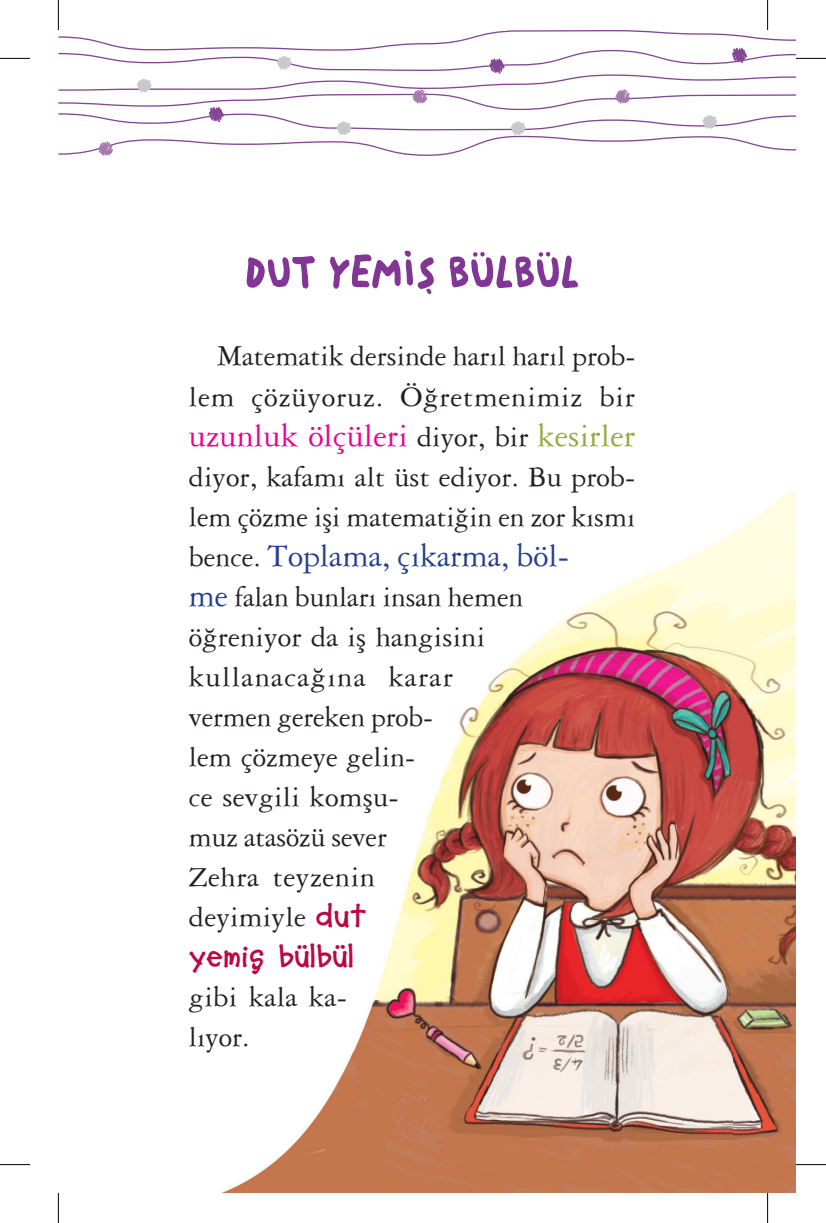
<style>
.page{position:relative;width:826px;height:1223px;background:#fff}
.page>*{position:absolute;margin:0;border:0;box-sizing:border-box;transform-origin:0 0}
.t1{font:54px "Sergio 1";letter-spacing:.02em;color:#813594}
.t2{font:34px "Garamond Three";color:#ed028c}
.t3{font:34px "Garamond Three";color:#253f8e}
.t4{font:700 34px "Soup Bone";letter-spacing:.005em;color:#bb0742}
.t5{font:30px/40px "Garamond Three";color:#231f20}
.s1{font-size:30px;color:#231f20}
.s2{color:#93aa40}
.s3{font-size:34px;color:#253f8e}
.s4{font-family:"Soup Bone";font-weight:700;font-size:34px;color:#bb0742}
</style>
<div class="page">
<svg style="left:58px;top:30px;width:737px;height:126px"></svg>
<img style="left:224px;top:489px;width:571px;height:703px">
<svg style="left:391px;top:1093px;width:43px;height:44px;background:#c27752"></svg>
<hr style="left:0;top:58px;width:30px;height:1px;background:#000">
<hr style="left:795px;top:58px;width:30px;height:1px;background:#000">
<hr style="left:0;top:1164px;width:30px;height:1px;background:#000">
<hr style="left:795px;top:1164px;width:30px;height:1px;background:#000">
<hr style="left:58px;top:0;width:1px;height:30px;background:#000">
<hr style="left:58px;top:1192px;width:1px;height:30px;background:#000">
<hr style="left:767px;top:0;width:1px;height:30px;background:#000">
<hr style="left:767px;top:1192px;width:1px;height:30px;background:#000">
<h1 class="t1" style="left:245px;top:242px;width:335px">DUT YEMİŞ BÜLBÜL</h1>
<p class="t5" style="left:189px;top:335px;width:448px;text-align:right">Matematik dersinde harıl harıl prob&shy;lem çözüyoruz. Öğretmenimiz bir</p>
<p class="t2" style="left:189px;top:414px;width:448px">uzunluk ölçüleri <span class="s1">diyor, bir</span> <span class="s2">kesirler</span></p>
<p class="t5" style="left:189px;top:455px;width:448px">diyor, kafamı alt üst ediyor. Bu prob&shy;lem çözme işi matematiğin en zor kısmı</p>
<p class="t3" style="left:189px;top:534px;width:381px"><span class="s1">bence.</span> Toplama, çıkarma, böl-</p>
<p class="t5" style="left:189px;top:575px;width:336px"><span class="s3">me</span> falan bunları insan hemen öğreniyor da iş hangisini kullanacağına karar vermen gereken prob-<br>lem çözmeye gelin-<br>ce sevgili komşu-<br>muz atasözü sever<br>Zehra teyzenin<br>deyimiyle <span class="s4">dut</span></p>
<p class="t4" style="left:189px;top:933px;width:167px">yemiş bülbül</p>
<p class="t5" style="left:189px;top:975px;width:159px">gibi kala ka&shy;lıyor.</p>
</div>
